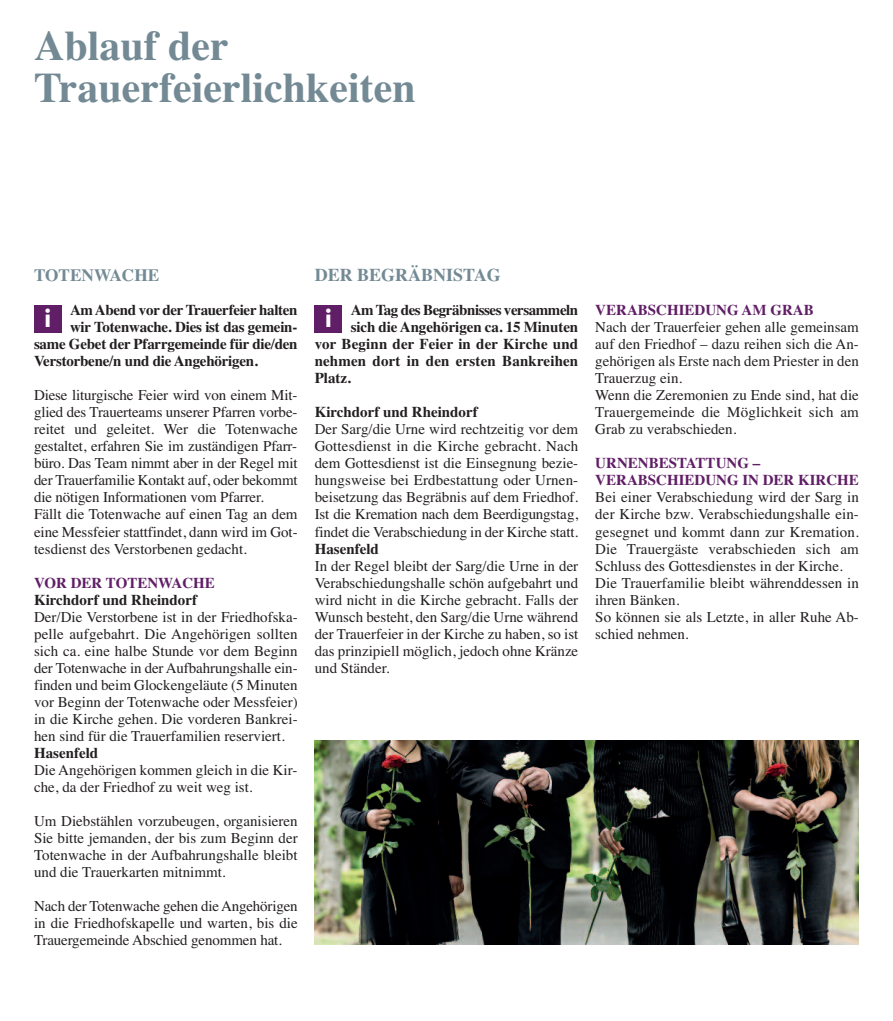
<style>
.page{position:relative;width:893px;height:1021px;background:#fff}
.page>*{position:absolute;margin:0;border:0;box-sizing:border-box;transform-origin:0 0}
.t1{font:700 42px/42px "Times";color:#738a95}
.t2{font:900 25.5px "Avenir";color:#fff}
.t3{font:700 18px "Times";color:#738a95}
.t4{font:700 17.25px "Times";color:#738a95}
.t5{font:15px/17.1px "Times";color:#231f20;text-align:justify}
.t6{font:700 15px "Times";letter-spacing:-.01em;color:#231f20}
.t7{font:700 15px/17.1px "Times";color:#601e66}
.t8{font:700 15px "Times";letter-spacing:.01em;color:#231f20}
.t9{font:700 15px "Times";letter-spacing:-.03em;color:#231f20}
</style>
<div class="page">
<img style="left:315px;top:740px;width:544px;height:204px">
<div style="left:34px;top:305px;width:27px;height:27px;background:#601e66"></div>
<div style="left:315px;top:305px;width:27px;height:27px;background:#601e66"></div>
<h1 class="t1" style="left:34px;top:24px;width:383px">Ablauf der<br>Trauerfeierlichkeiten</h1>
<p class="t3" style="left:315px;top:264px;width:188px">DER BEGRÄBNISTAG</p>
<p class="t9" style="left:351px;top:301px;width:229px">Am Tag des Begräbnisses versammeln</p>
<p class="t6" style="left:351px;top:318px;width:229px">sich die Angehörigen ca. 15 Minuten</p>
<p class="t8" style="left:315px;top:335px;width:265px">vor Beginn der Feier in der Kirche und</p>
<p class="t8" style="left:315px;top:352px;width:265px">nehmen dort in den ersten Bankreihen</p>
<p class="t6" style="left:315px;top:369px;width:38px">Platz.</p>
<p class="t6" style="left:315px;top:403px;width:165px">Kirchdorf und Rheindorf</p>
<p class="t5" style="left:315px;top:420px;width:265px">Der Sarg/die Urne wird rechtzeitig vor dem Gottesdienst in die Kirche gebracht. Nach dem Gottesdienst ist die Einsegnung bezie&shy;hungsweise bei Erdbestattung oder Urnen&shy;beisetzung das Begräbnis auf dem Friedhof.<br>Ist die Kremation nach dem Beerdigungstag, findet die Verabschiedung in der Kirche statt.</p>
<p class="t6" style="left:315px;top:539px;width:66px">Hasenfeld</p>
<p class="t5" style="left:315px;top:557px;width:265px">In der Regel bleibt der Sarg/die Urne in der Verabschiedungshalle schön aufgebahrt und wird nicht in die Kirche gebracht. Falls der Wunsch besteht, den Sarg/die Urne während der Trauerfeier in der Kirche zu haben, so ist das prinzipiell möglich, jedoch ohne Kränze und Ständer.</p>
<p class="t4" style="left:34px;top:265px;width:127px">TOTENWACHE</p>
<p class="t6" style="left:70px;top:301px;width:229px">AmAbend vor der Trauerfeier halten</p>
<p class="t6" style="left:70px;top:318px;width:229px">wir Totenwache. Dies ist das gemein-</p>
<p class="t6" style="left:34px;top:335px;width:265px">same Gebet der Pfarrgemeinde für die/den</p>
<p class="t6" style="left:34px;top:352px;width:225px">Verstorbene/n und die Angehörigen.</p>
<p class="t5" style="left:34px;top:386px;width:265px;text-align:left">Diese liturgische Feier wird von einem Mit&shy;glied des Trauerteams unserer Pfarren vorbe&shy;reitet und geleitet. Wer die Totenwache gestaltet, erfahren Sie im zuständigen Pfarr&shy;büro. Das Team nimmt aber in der Regel mit der Trauerfamilie Kontakt auf, oder bekommt die nötigen Informationen vom Pfarrer.<br>Fällt die Totenwache auf einen Tag an dem eine Messfeier stattfindet, dann wird im Got&shy;tesdienst des Verstorbenen gedacht.</p>
<p class="t7" style="left:34px;top:574px;width:182px">VOR DER TOTENWACHE</p>
<p class="t6" style="left:34px;top:590px;width:165px">Kirchdorf und Rheindorf</p>
<p class="t5" style="left:34px;top:608px;width:265px">Der/Die Verstorbene ist in der Friedhofska&shy;pelle aufgebahrt. Die Angehörigen sollten sich ca. eine halbe Stunde vor dem Beginn der Totenwache in der Aufbahrungshalle ein&shy;finden und beim Glockengeläute (5 Minuten vor Beginn der Totenwache oder Messfeier) in die Kirche gehen. Die vorderen Bankrei&shy;hen sind für die Trauerfamilien reserviert.</p>
<p class="t6" style="left:34px;top:744px;width:66px">Hasenfeld</p>
<p class="t5" style="left:34px;top:761px;width:265px">Die Angehörigen kommen gleich in die Kir&shy;che, da der Friedhof zu weit weg ist.</p>
<p class="t5" style="left:34px;top:812px;width:265px">Um Diebstählen vorzubeugen, organisieren Sie bitte jemanden, der bis zum Beginn der Totenwache in der Aufbahrungshalle bleibt und die Trauerkarten mitnimmt.</p>
<p class="t5" style="left:34px;top:897px;width:265px">Nach der Totenwache gehen dieAngehörigen in die Friedhofskapelle und warten, bis die Trauergemeinde Abschied genommen hat.</p>
<h2 class="t2" style="left:45px;top:296px;width:8px">i</h2>
<h2 class="t2" style="left:325px;top:296px;width:8px">i</h2>
<p class="t7" style="left:595px;top:301px;width:220px">VERABSCHIEDUNG AM GRAB</p>
<p class="t5" style="left:595px;top:318px;width:265px;text-align:left">Nach der Trauerfeier gehen alle gemeinsam auf den Friedhof – dazu reihen sich die An&shy;gehörigen als Erste nach dem Priester in den Trauerzug ein.<br>Wenn die Zeremonien zu Ende sind, hat die Trauergemeinde die Möglichkeit sich am Grab zu verabschieden.</p>
<p class="t7" style="left:595px;top:454px;width:265px">URNENBESTATTUNG –<br>VERABSCHIEDUNG IN DER KIRCHE</p>
<p class="t5" style="left:595px;top:488px;width:265px;text-align:left">Bei einer Verabschiedung wird der Sarg in der Kirche bzw. Verabschiedungshalle ein&shy;gesegnet und kommt dann zur Kremation.<br>Die Trauergäste verabschieden sich am Schluss des Gottesdienstes in der Kirche.<br>Die Trauerfamilie bleibt währenddessen in ihren Bänken.<br>So können sie als Letzte, in aller Ruhe Ab&shy;schied nehmen.</p>
</div>
